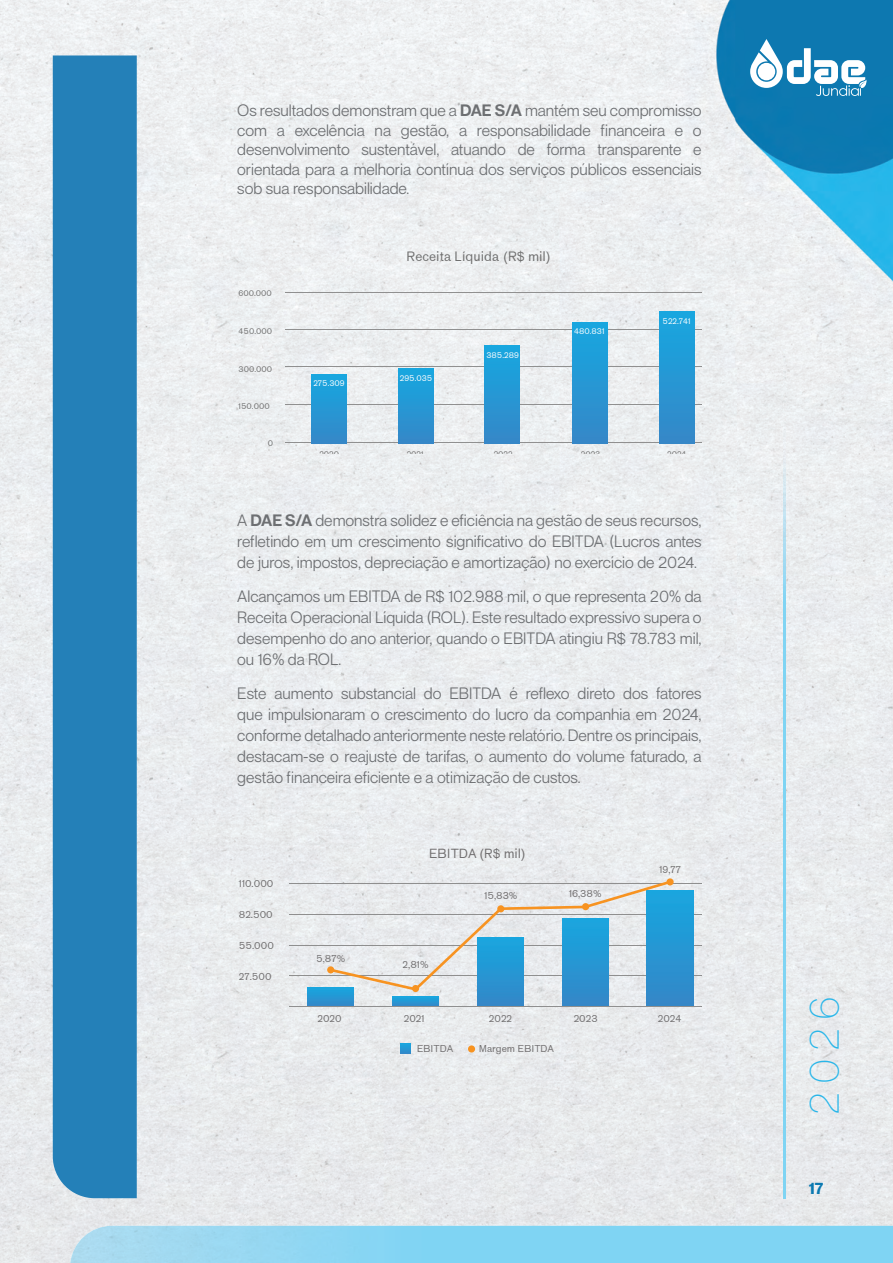
<style>
.page{position:relative;width:893px;height:1263px;background:#fff}
.page>*{position:absolute;margin:0;border:0;box-sizing:border-box;transform-origin:0 0}
.t1{font:200 42.3px "Standerd";color:#29b6e9}
.t2{font:16.5px/21px "Standerd";color:#6d6f72;text-align:justify}
.t3{font:800 16.5px "Standerd";color:#0b79b1}
.t4{font:12.6px "Standard";color:#6f6f6f}
.t5{font:12.3px "Standard";color:#706e6f}
.t6{font:9.3px "Standard";color:#706e6f}
.t7{font:7.65px "Standard";color:#6f6f6f}
.t8{font:7.65px "Standard";color:#fff}
.s1{font-weight:700}
</style>
<div class="page">
<img style="left:0;top:0;width:735px;height:1263px">
<img style="left:735px;top:0;width:158px;height:1226px">
<svg style="left:750px;top:39px;width:117px;height:57px"></svg>
<div style="left:758px;top:63px;width:17px;height:17px;background:#fff;border-radius:50%"></div>
<img style="left:70px;top:1226px;width:823px;height:37px">
<div style="left:53px;top:55px;width:84px;height:1143px;background:#2480b8"></div>
<hr style="left:285px;top:442px;width:417px;height:1px;background:#909090">
<hr style="left:285px;top:404px;width:417px;height:1px;background:#909090">
<hr style="left:285px;top:366px;width:417px;height:1px;background:#909090">
<hr style="left:285px;top:329px;width:417px;height:1px;background:#909090">
<hr style="left:285px;top:292px;width:417px;height:1px;background:#909090">
<div style="left:659px;top:311px;width:36px;height:132px;background:linear-gradient(to bottom,#17a7e0,#3488c8)"></div>
<div style="left:573px;top:322px;width:35px;height:121px;background:linear-gradient(to bottom,#17a7e0,#3588c8)"></div>
<div style="left:485px;top:346px;width:35px;height:97px;background:linear-gradient(to bottom,#17a7e0,#3587c8)"></div>
<div style="left:398px;top:369px;width:35px;height:74px;background:linear-gradient(to bottom,#17a7e0,#3488c8)"></div>
<div style="left:312px;top:374px;width:35px;height:69px;background:linear-gradient(to bottom,#17a7e0,#3588c8)"></div>
<hr style="left:289px;top:1006px;width:413px;height:1px;background:#8f8f8f">
<hr style="left:289px;top:975px;width:413px;height:1px;background:#8f8f8f">
<hr style="left:289px;top:945px;width:413px;height:1px;background:#8f8f8f">
<hr style="left:289px;top:914px;width:413px;height:1px;background:#8f8f8f">
<hr style="left:289px;top:883px;width:413px;height:1px;background:#8f8f8f">
<div style="left:307px;top:987px;width:47px;height:19px;background:linear-gradient(to right,#2498d5,#2893d1)"></div>
<div style="left:392px;top:997px;width:47px;height:9px;background:#2597d4"></div>
<svg style="left:400px;top:1043px;width:10px;height:10px"></svg>
<div style="left:477px;top:938px;width:47px;height:68px;background:#318aca"></div>
<div style="left:562px;top:918px;width:46px;height:88px;background:#3389c9"></div>
<div style="left:647px;top:891px;width:46px;height:115px;background:linear-gradient(to bottom,#18a6df,#3487c7)"></div>
<svg style="left:329px;top:879px;width:343px;height:113px;background:#b8d3e0"></svg>
<div style="left:327px;top:966px;width:7px;height:7px;background:#f79321;border-radius:50%"></div>
<div style="left:412px;top:985px;width:7px;height:7px;background:#f79321;border-radius:50%"></div>
<div style="left:468px;top:1045px;width:7px;height:7px;background:#f79321;border-radius:50%"></div>
<div style="left:497px;top:905px;width:7px;height:7px;background:#f79321;border-radius:50%"></div>
<div style="left:582px;top:903px;width:7px;height:7px;background:#f79321;border-radius:50%"></div>
<div style="left:666px;top:878px;width:8px;height:7px;background:#f79321;border-radius:50%"></div>
<img style="left:784px;top:350px;width:1px;height:848px">
<p class="t2" style="left:237px;top:100px;width:466px;line-height:19.5px">Os resultados demonstram que a <span class="s1">DAE S/A</span> mantém seu compromisso com a excelência na gestão, a responsabilidade financeira e o desenvolvimento sustentável, atuando de forma transparente e orientada para a melhoria contínua dos serviços públicos essenciais sob sua responsabilidade.</p>
<p class="t7" style="left:239px;top:289px;width:35px">600.000</p>
<p class="t7" style="left:239px;top:327px;width:35px">450.000</p>
<p class="t7" style="left:239px;top:365px;width:35px">300.000</p>
<p class="t7" style="left:239px;top:401px;width:33px">150.000</p>
<p class="t7" style="left:268px;top:439px;width:7px">0</p>
<p class="t8" style="left:313px;top:378px;width:33px">275.309</p>
<p class="t7" style="left:319px;top:449px;width:21px">2020</p>
<p class="t4" style="left:406px;top:249px;width:145px">Receita Líquida (R$ mil)</p>
<p class="t8" style="left:400px;top:373px;width:34px">295.035</p>
<p class="t8" style="left:486px;top:351px;width:34px">385.289</p>
<p class="t8" style="left:574px;top:327px;width:32px">480.831</p>
<p class="t8" style="left:663px;top:317px;width:30px">522.741</p>
<p class="t7" style="left:407px;top:449px;width:19px">2021</p>
<p class="t7" style="left:494px;top:449px;width:21px">2022</p>
<p class="t7" style="left:581px;top:449px;width:21px">2023</p>
<p class="t7" style="left:667px;top:449px;width:21px">2024</p>
<p class="t2" style="left:237px;top:509px;width:466px">A <span class="s1">DAE S/A</span> demonstra solidez e eficiência na gestão de seus recursos, refletindo em um crescimento significativo do EBITDA (Lucros antes de juros, impostos, depreciação e amortização) no exercício de 2024.</p>
<p class="t2" style="left:237px;top:585px;width:466px">Alcançamos um EBITDA de R$ 102.988 mil, o que representa 20% da Receita Operacional Líquida (ROL). Este resultado expressivo supera o desempenho do ano anterior, quando o EBITDA atingiu R$ 78.783 mil, ou 16% da ROL.</p>
<p class="t2" style="left:237px;top:682px;width:466px">Este aumento substancial do EBITDA é reflexo direto dos fatores que impulsionaram o crescimento do lucro da companhia em 2024, conforme detalhado anteriormente neste relatório. Dentre os principais, destacam-se o reajuste de tarifas, o aumento do volume faturado, a gestão financeira eficiente e a otimização de custos.</p>
<p class="t6" style="left:239px;top:878px;width:36px">110.000</p>
<p class="t6" style="left:239px;top:909px;width:35px">82.500</p>
<p class="t6" style="left:239px;top:940px;width:36px">55.000</p>
<p class="t6" style="left:239px;top:971px;width:34px">27.500</p>
<p class="t6" style="left:316px;top:953px;width:31px">5,87%</p>
<p class="t6" style="left:317px;top:1013px;width:26px">2020</p>
<p class="t5" style="left:429px;top:846px;width:98px">EBITDA (R$ mil)</p>
<p class="t6" style="left:403px;top:959px;width:27px">2,81%</p>
<p class="t6" style="left:484px;top:890px;width:35px">15,83%</p>
<p class="t6" style="left:569px;top:887px;width:34px">16,38%</p>
<p class="t6" style="left:659px;top:864px;width:23px">19,77</p>
<p class="t6" style="left:404px;top:1013px;width:22px">2021</p>
<p class="t6" style="left:489px;top:1013px;width:25px">2022</p>
<p class="t6" style="left:574px;top:1013px;width:25px">2023</p>
<p class="t6" style="left:658px;top:1013px;width:25px">2024</p>
<p class="t6" style="left:417px;top:1043px;width:38px">EBITDA</p>
<p class="t6" style="left:479px;top:1043px;width:77px">Margem EBITDA</p>
<h1 class="t1" style="left:798px;top:1115px;width:122px;rotate:-90deg">2026</h1>
<p class="t3" style="left:809px;top:1178px;width:16px">17</p>
</div>
